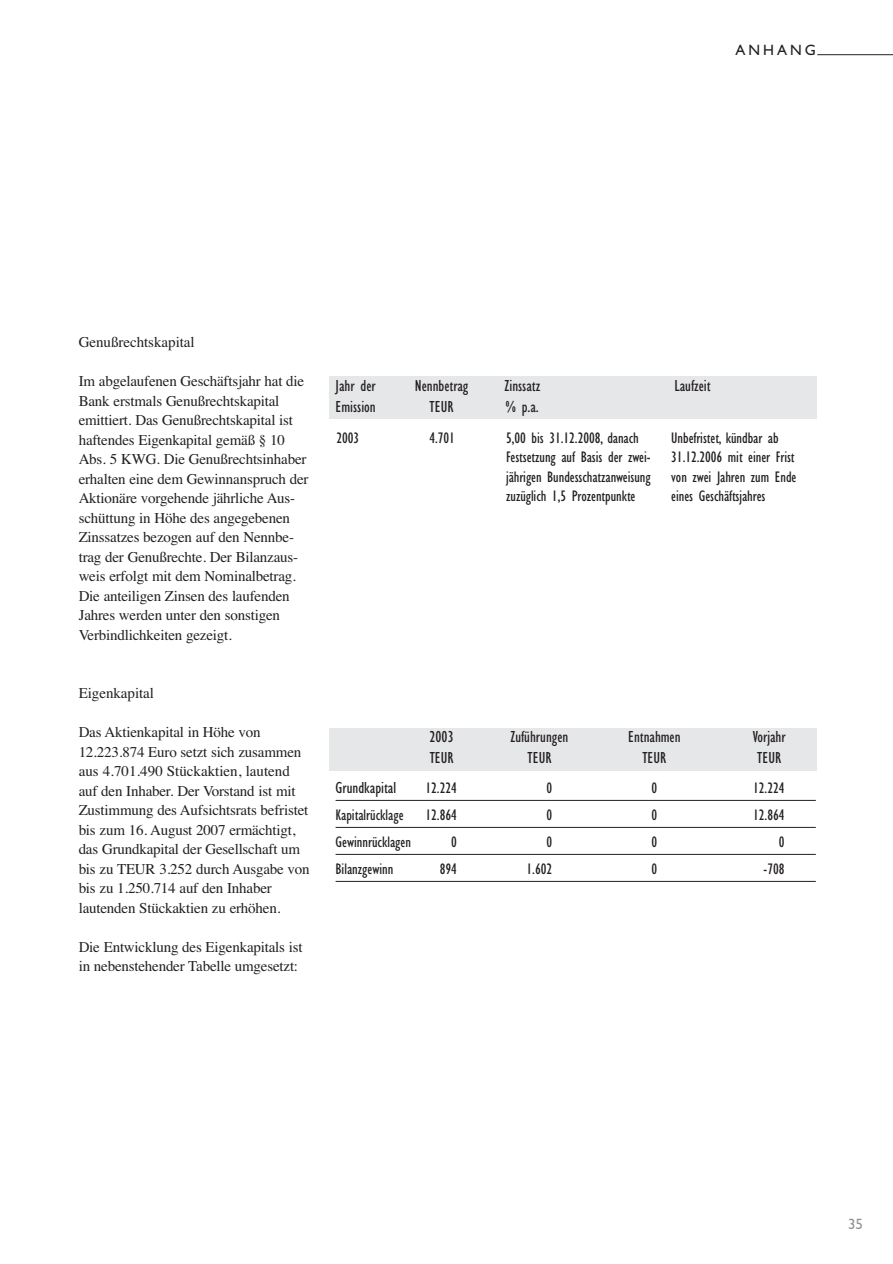
<style>
.page{position:relative;width:893px;height:1264px;background:#fff}
.page>*{position:absolute;margin:0;border:0;box-sizing:border-box;transform-origin:0 0}
.t1{font:condensed 16.5px "Gill Sans";color:#231f20}
.t2{font:condensed 15.75px/19.5px "Gill Sans";letter-spacing:-.005em;color:#231f20}
.t3{font:15px/19.5px "Times";letter-spacing:-.01em;color:#231f20}
.t4{font:15px "Gill Sans";letter-spacing:.2em;color:#231f20}
.t5{font:15px "Gill Sans";color:#939598}
</style>
<div class="page">
<svg style="left:329px;top:54px;width:564px;height:828px"></svg>
<p class="t4" style="left:735px;top:44px;width:82px">ANHANG</p>
<p class="t3" style="left:79px;top:334px;width:118px">Genußrechtskapital</p>
<p class="t3" style="left:79px;top:373px;width:231px">Im abgelaufenen Geschäftsjahr hat die Bank erstmals Genußrechtskapital emittiert. Das Genußrechtskapital ist haftendes Eigenkapital gemäß § 10<br>Abs. 5 KWG. Die Genußrechtsinhaber erhalten eine dem Gewinnanspruch der Aktionäre vorgehende jährliche Aus&shy;schüttung in Höhe des angegebenen Zinssatzes bezogen auf den Nennbe&shy;trag der Genußrechte. Der Bilanzaus&shy;weis erfolgt mit dem Nominalbetrag.<br>Die anteiligen Zinsen des laufenden Jahres werden unter den sonstigen Verbindlichkeiten gezeigt.</p>
<p class="t3" style="left:79px;top:685px;width:77px">Eigenkapital</p>
<p class="t3" style="left:79px;top:724px;width:232px">Das Aktienkapital in Höhe von 12.223.874 Euro setzt sich zusammen aus 4.701.490 Stückaktien, lautend auf den Inhaber. Der Vorstand ist mit Zustimmung des Aufsichtsrats befristet bis zum 16. August 2007 ermächtigt, das Grundkapital der Gesellschaft um bis zu TEUR 3.252 durch Ausgabe von bis zu 1.250.714 auf den Inhaber lautenden Stückaktien zu erhöhen.</p>
<p class="t3" style="left:79px;top:938px;width:225px">Die Entwicklung des Eigenkapitals ist in nebenstehender Tabelle umgesetzt:</p>
<p class="t1" style="left:335px;top:380px;width:42px">Jahr der</p>
<p class="t1" style="left:415px;top:380px;width:55px">Nennbetrag</p>
<p class="t1" style="left:504px;top:380px;width:37px">Zinssatz</p>
<p class="t1" style="left:674px;top:380px;width:38px">Laufzeit</p>
<p class="t1" style="left:335px;top:401px;width:42px">Emission</p>
<p class="t1" style="left:429px;top:401px;width:25px">TEUR</p>
<p class="t1" style="left:506px;top:401px;width:34px">% p.a.</p>
<p class="t2" style="left:336px;top:429px;width:24px">2003</p>
<p class="t2" style="left:429px;top:429px;width:27px">4.701</p>
<p class="t2" style="left:506px;top:429px;width:146px">5,00 bis 31.12.2008, danach<br>Festsetzung auf Basis der zwei&shy;jährigen Bundesschatzanweisung zuzüglich 1,5 Prozentpunkte</p>
<p class="t2" style="left:671px;top:429px;width:127px">Unbefristet, kündbar ab<br>31.12.2006 mit einer Frist von zwei Jahren zum Ende eines Geschäftsjahres</p>
<p class="t1" style="left:429px;top:731px;width:26px">2003</p>
<p class="t1" style="left:510px;top:731px;width:59px">Zuführungen</p>
<p class="t1" style="left:628px;top:731px;width:54px">Entnahmen</p>
<p class="t1" style="left:753px;top:731px;width:34px">Vorjahr</p>
<p class="t1" style="left:430px;top:752px;width:25px">TEUR</p>
<p class="t1" style="left:527px;top:752px;width:25px">TEUR</p>
<p class="t1" style="left:642px;top:752px;width:25px">TEUR</p>
<p class="t1" style="left:757px;top:752px;width:25px">TEUR</p>
<p class="t1" style="left:335px;top:782px;width:62px">Grundkapital</p>
<p class="t2" style="left:425px;top:780px;width:33px">12.224</p>
<p class="t2" style="left:546px;top:780px;width:7px">0</p>
<p class="t2" style="left:651px;top:780px;width:7px">0</p>
<p class="t2" style="left:753px;top:780px;width:33px">12.224</p>
<p class="t2" style="left:335px;top:807px;width:70px">Kapitalrücklage</p>
<p class="t2" style="left:425px;top:807px;width:33px">12.864</p>
<p class="t2" style="left:546px;top:807px;width:7px">0</p>
<p class="t2" style="left:651px;top:807px;width:7px">0</p>
<p class="t2" style="left:753px;top:807px;width:33px">12.864</p>
<p class="t2" style="left:335px;top:834px;width:77px">Gewinnrücklagen</p>
<p class="t2" style="left:451px;top:834px;width:7px">0</p>
<p class="t2" style="left:546px;top:834px;width:7px">0</p>
<p class="t2" style="left:651px;top:834px;width:7px">0</p>
<p class="t2" style="left:779px;top:834px;width:7px">0</p>
<p class="t2" style="left:335px;top:861px;width:59px">Bilanzgewinn</p>
<p class="t2" style="left:440px;top:861px;width:19px">894</p>
<p class="t2" style="left:526px;top:861px;width:27px">1.602</p>
<p class="t2" style="left:651px;top:861px;width:7px">0</p>
<p class="t2" style="left:763px;top:861px;width:23px">-708</p>
<p class="t5" style="left:848px;top:1219px;width:17px">35</p>
</div>
